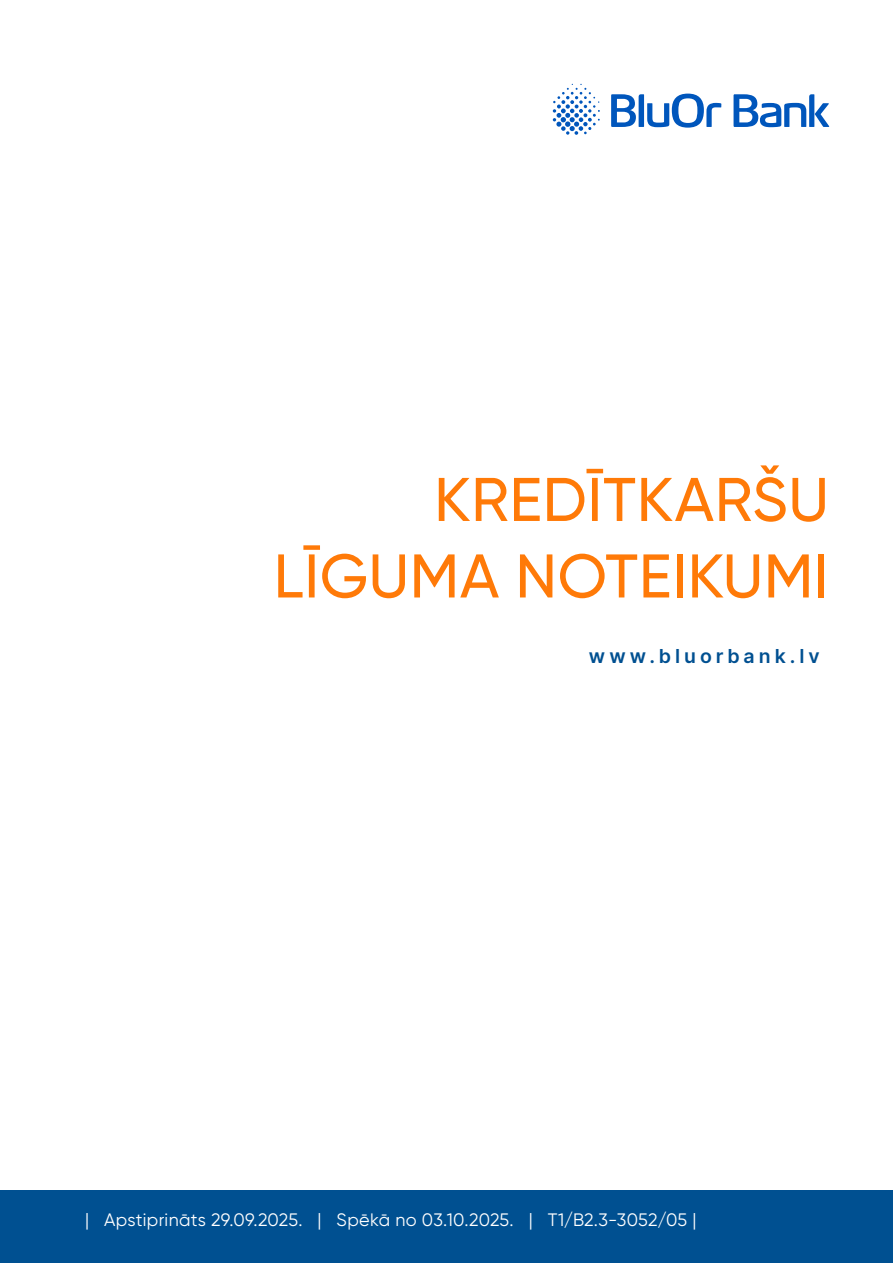
<style>
.page{position:relative;width:893px;height:1263px;background:#fff}
.page>*{position:absolute;margin:0;border:0;box-sizing:border-box;transform-origin:0 0}
.t1{font:500 61.5px/76.5px "Gilroy";letter-spacing:.01em;color:#ff7a08;text-align:right}
.t2{font:600 19.5px "Inter";letter-spacing:.205em;color:#005091}
.t3{font:18px "Gilroy";letter-spacing:.015em;color:#fff}
</style>
<div class="page">
<div style="left:0;top:1191px;width:893px;height:72px;background:#005091"></div>
<svg style="left:553px;top:84px;width:47px;height:51px"></svg>
<svg style="left:611px;top:94px;width:110px;height:34px"></svg>
<svg style="left:733px;top:94px;width:96px;height:33px"></svg>
<h1 class="t1" style="left:274px;top:461px;width:557px">KREDĪTKARŠU<br>LĪGUMA NOTEIKUMI</h1>
<p class="t2" style="left:589px;top:642px;width:232px">www.bluorbank.lv</p>
<p class="t3" style="left:85px;top:1208px;width:613px">| Apstiprināts 29.09.2025. | Spēkā no 03.10.2025. | T1/B2.3-3052/05 |</p>
</div>
